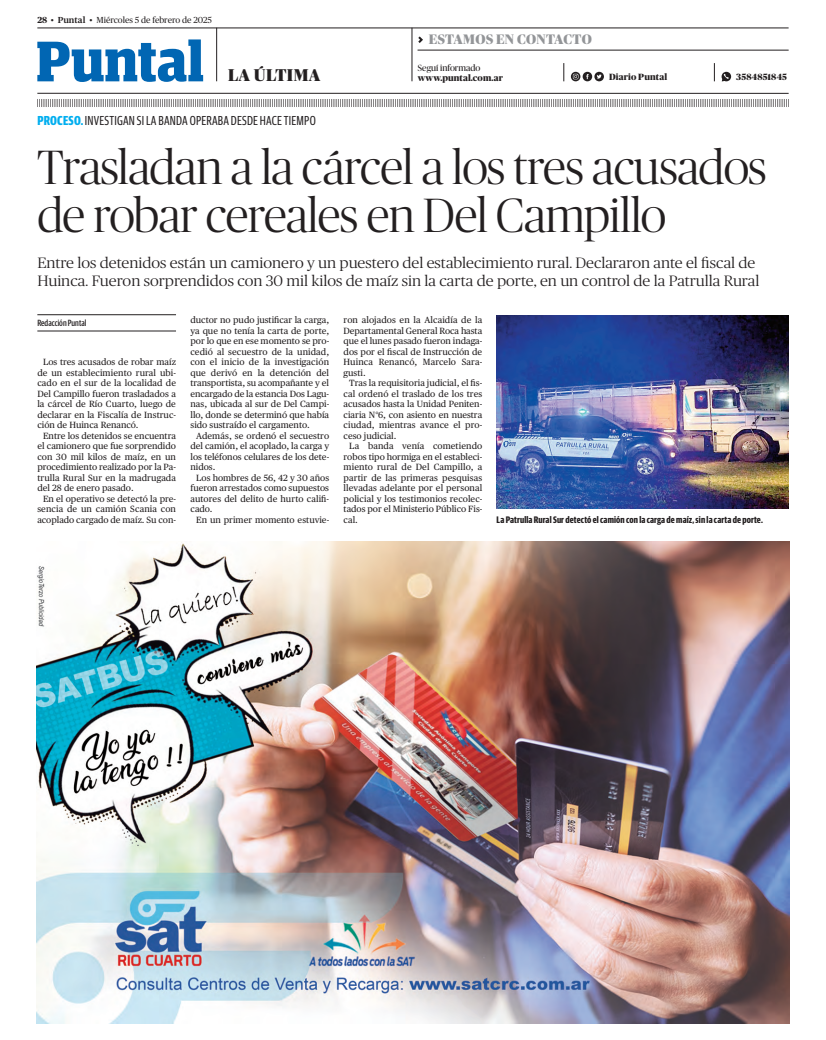
<style>
.page{position:relative;width:826px;height:1040px;background:#fff}
.page>*{position:absolute;margin:0;border:0;box-sizing:border-box;transform-origin:0 0}
.t1{font:300 48px/48px "Publico Banner";letter-spacing:-.01em;color:#231f20}
.t2{font:800 17px "Publico Banner";letter-spacing:.03em;color:#231f20}
.t3{font:300 15px/18px "Publico";color:#231f20;scale:1.08 1}
.t4{font:800 13.7px "Publico Banner";letter-spacing:.03em;color:#939598}
.t5{font:13px "Guardian Sans X Cond";letter-spacing:.015em;color:#231f20}
.t6{font:700 9.5px "Guardian Sans X Cond";letter-spacing:.015em;color:#231f20}
.t7{font:9px "Publico Text";color:#231f20}
.t8{font:800 9px/10.8px "Publico Banner";letter-spacing:.015em;color:#231f20}
.t9{font:500 9px "Guardian Sans X Cond";color:#231f20}
.t10{font:8.8px "Publico";color:#231f20}
.s1{font-weight:800}
.s2{font-family:"Publico Text";font-weight:600}
.s3{font-weight:700;color:#00aeef}
.s4{font-weight:400}
</style>
<div class="page">
<hr style="left:37px;top:28px;width:751px;height:1px;background:#231f20">
<svg style="left:37px;top:39px;width:166px;height:43px"></svg>
<hr style="left:37px;top:93px;width:752px;height:1px;background:#231f20">
<hr style="left:417px;top:50px;width:372px;height:1px;background:#231f20">
<svg style="left:37px;top:99px;width:750px;height:8px"></svg>
<svg style="left:563px;top:63px;width:1px;height:18px"></svg>
<hr style="left:412px;top:28px;width:1px;height:53px;background:#231f20">
<hr style="left:216px;top:28px;width:1px;height:53px;background:#231f20">
<svg style="left:571px;top:72px;width:33px;height:9px"></svg>
<svg style="left:714px;top:63px;width:1px;height:18px"></svg>
<svg style="left:721px;top:72px;width:10px;height:9px"></svg>
<svg style="left:418px;top:36px;width:5px;height:7px"></svg>
<img style="left:37px;top:541px;width:752px;height:482px">
<hr style="left:37px;top:314px;width:139px;height:1px;background:#231f20">
<hr style="left:37px;top:331px;width:139px;height:1px;background:#231f20">
<img style="left:497px;top:315px;width:292px;height:193px">
<p class="t10" style="left:37px;top:15px;width:176px"><span class="s1">28</span> • <span class="s2">Puntal</span> • Miércoles 5 de febrero de 2025</p>
<p class="t2" style="left:228px;top:69px;width:94px">LA ÚLTIMA</p>
<p class="t5" style="left:37px;top:111px;width:280px"><span class="s3">PROCESO.</span> INVESTIGAN SI LA BANDA OPERABA DESDE HACE TIEMPO</p>
<p class="t4" style="left:429px;top:35px;width:164px">ESTAMOS EN CONTACTO</p>
<p class="t8" style="left:418px;top:63px;width:87px"><span class="s4">Seguí informado </span>www.puntal.com.ar</p>
<p class="t8" style="left:609px;top:73px;width:60px">Diario Puntal</p>
<p class="t8" style="left:736px;top:73px;width:52px">3584851845</p>
<p class="t1" style="left:37px;top:148px;width:731px">Trasladan a la cárcel a los tres acusados de robar cereales en Del Campillo</p>
<p class="t3" style="left:37px;top:254px;width:670px">Entre los detenidos están un camionero y un puestero del establecimiento rural. Declararon ante el fiscal de<br>Huinca. Fueron sorprendidos con 30 mil kilos de maíz sin la carta de porte, en un control de la Patrulla Rural</p>
<p class="t9" style="left:37px;top:316px;width:51px">Redacción Puntal</p>
<p class="t7" style="left:190px;top:315px;width:140px">ductor no pudo justificar la carga,</p>
<p class="t7" style="left:190px;top:325px;width:140px">ya que no tenía la carta de porte,</p>
<p class="t7" style="left:190px;top:336px;width:140px">por lo que en ese momento se pro-</p>
<p class="t7" style="left:190px;top:346px;width:140px">cedió al secuestro de la unidad,</p>
<p class="t7" style="left:190px;top:357px;width:140px">con el inicio de la investigación</p>
<p class="t7" style="left:190px;top:367px;width:140px">que derivó en la detención del</p>
<p class="t7" style="left:190px;top:378px;width:140px">transportista, su acompañante y el</p>
<p class="t7" style="left:190px;top:388px;width:140px">encargado de la estancia Dos Lagu-</p>
<p class="t7" style="left:190px;top:399px;width:140px">nas, ubicada al sur de Del Campi-</p>
<p class="t7" style="left:190px;top:409px;width:140px">llo, donde se determinó que había</p>
<p class="t7" style="left:190px;top:420px;width:121px">sido sustraído el cargamento.</p>
<p class="t7" style="left:196px;top:430px;width:134px">Además, se ordenó el secuestro</p>
<p class="t7" style="left:190px;top:441px;width:140px">del camión, el acoplado, la carga y</p>
<p class="t7" style="left:190px;top:451px;width:140px">los teléfonos celulares de los dete-</p>
<p class="t7" style="left:190px;top:462px;width:26px">nidos.</p>
<p class="t7" style="left:196px;top:472px;width:134px">Los hombres de 56, 42 y 30 años</p>
<p class="t7" style="left:190px;top:483px;width:140px">fueron arrestados como supuestos</p>
<p class="t7" style="left:190px;top:493px;width:140px">autores del delito de hurto califi-</p>
<p class="t7" style="left:190px;top:504px;width:24px">cado.</p>
<p class="t7" style="left:196px;top:514px;width:135px">En un primer momento estuvie-</p>
<p class="t7" style="left:344px;top:315px;width:140px">ron alojados en la Alcaidía de la</p>
<p class="t7" style="left:344px;top:325px;width:140px">Departamental General Roca hasta</p>
<p class="t7" style="left:344px;top:336px;width:140px">que el lunes pasado fueron indaga-</p>
<p class="t7" style="left:344px;top:346px;width:140px">dos por el fiscal de Instrucción de</p>
<p class="t7" style="left:344px;top:357px;width:140px">Huinca Renancó, Marcelo Sara-</p>
<p class="t7" style="left:344px;top:367px;width:24px">gusti.</p>
<p class="t7" style="left:349px;top:378px;width:134px">Tras la requisitoria judicial, el fis-</p>
<p class="t7" style="left:344px;top:388px;width:140px">cal ordenó el traslado de los tres</p>
<p class="t7" style="left:344px;top:399px;width:140px">acusados hasta la Unidad Peniten-</p>
<p class="t7" style="left:344px;top:409px;width:140px">ciaria N°6, con asiento en nuestra</p>
<p class="t7" style="left:344px;top:420px;width:140px">ciudad, mientras avance el pro-</p>
<p class="t7" style="left:344px;top:430px;width:54px">ceso judicial.</p>
<p class="t7" style="left:349px;top:441px;width:134px">La banda venía cometiendo</p>
<p class="t7" style="left:344px;top:451px;width:140px">robos tipo hormiga en el estableci-</p>
<p class="t7" style="left:344px;top:462px;width:140px">miento rural de Del Campillo, a</p>
<p class="t7" style="left:344px;top:472px;width:140px">partir de las primeras pesquisas</p>
<p class="t7" style="left:344px;top:483px;width:140px">llevadas adelante por el personal</p>
<p class="t7" style="left:344px;top:493px;width:140px">policial y los testimonios recolec-</p>
<p class="t7" style="left:344px;top:504px;width:140px">tados por el Ministerio Público Fis-</p>
<p class="t7" style="left:344px;top:514px;width:16px">cal.</p>
<p class="t6" style="left:497px;top:512px;width:268px">La Patrulla Rural Sur detectó el camión con la carga de maíz, sin la carta de porte.</p>
<p class="t7" style="left:43px;top:357px;width:134px">Los tres acusados de robar maíz</p>
<p class="t7" style="left:37px;top:367px;width:140px">de un establecimiento rural ubi-</p>
<p class="t7" style="left:37px;top:378px;width:140px">cado en el sur de la localidad de</p>
<p class="t7" style="left:37px;top:388px;width:140px">Del Campillo fueron trasladados a</p>
<p class="t7" style="left:37px;top:399px;width:140px">la cárcel de Río Cuarto, luego de</p>
<p class="t7" style="left:37px;top:409px;width:140px">declarar en la Fiscalía de Instruc-</p>
<p class="t7" style="left:37px;top:420px;width:103px">ción de Huinca Renancó.</p>
<p class="t7" style="left:43px;top:430px;width:134px">Entre los detenidos se encuentra</p>
<p class="t7" style="left:37px;top:441px;width:140px">el camionero que fue sorprendido</p>
<p class="t7" style="left:37px;top:451px;width:140px">con 30 mil kilos de maíz, en un</p>
<p class="t7" style="left:37px;top:462px;width:140px">procedimiento realizado por la Pa-</p>
<p class="t7" style="left:37px;top:472px;width:140px">trulla Rural Sur en la madrugada</p>
<p class="t7" style="left:37px;top:483px;width:98px">del 28 de enero pasado.</p>
<p class="t7" style="left:43px;top:493px;width:135px">En el operativo se detectó la pre-</p>
<p class="t7" style="left:37px;top:504px;width:140px">sencia de un camión Scania con</p>
<p class="t7" style="left:37px;top:514px;width:140px">acoplado cargado de maíz. Su con-</p>
</div>
